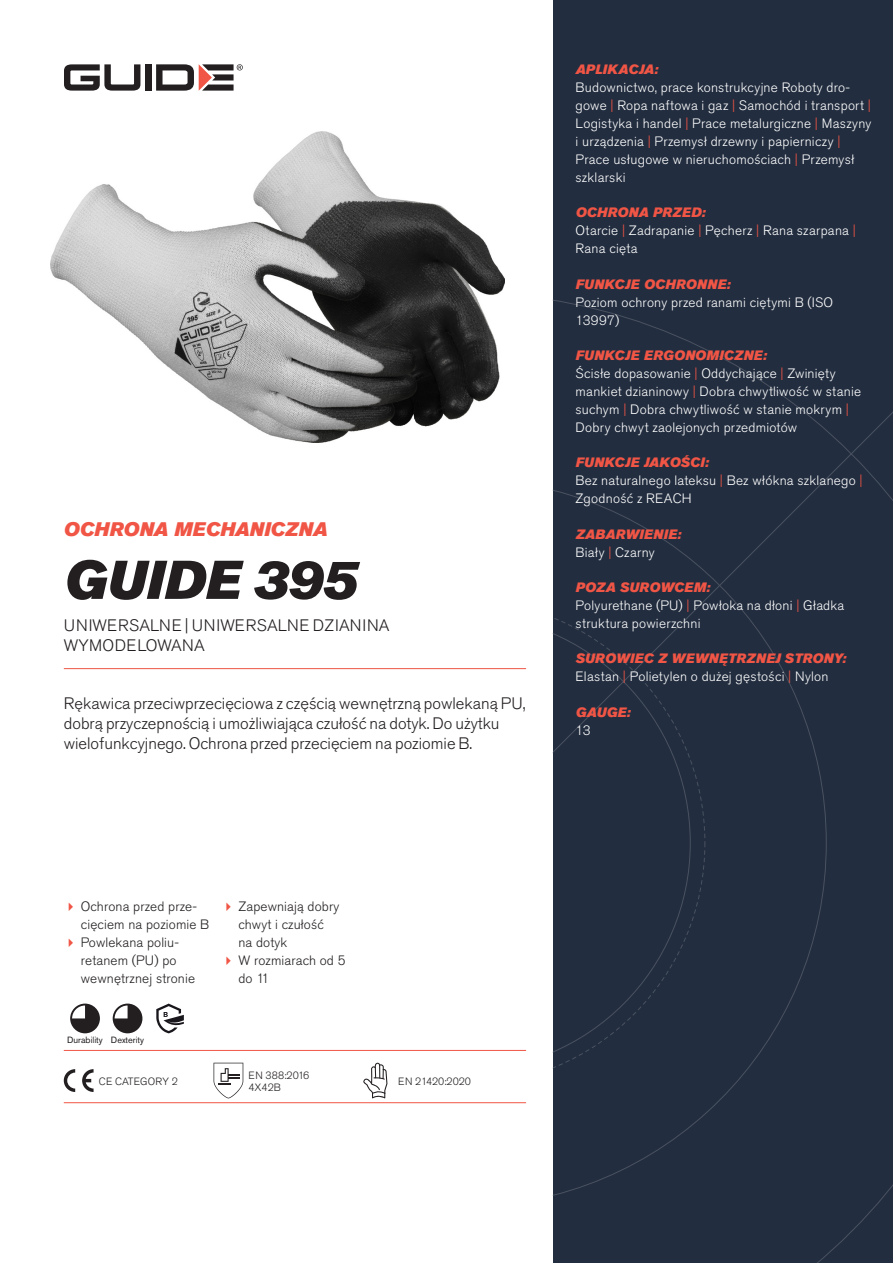
<style>
.page{position:relative;width:893px;height:1263px;background:#fff}
.page>*{position:absolute;margin:0;border:0;box-sizing:border-box;transform-origin:0 0}
.Rubrik{font:italic 54px "Akzidenz Grotesk Pro Super";color:#231f20}
.Överrubrik{font:italic 19.5px "Akzidenz Grotesk Pro Super";letter-spacing:.005em;color:#f05545}
.Ingress{font:300 16.5px/19.8px "Akzidenz Grotesk Pro";color:#231f20}
.Product_-_AltSegment{font:300 16.5px/19.8px "Akzidenz Grotesk Pro";letter-spacing:.01em;color:#231f20}
.Produkt_-_Brödtext{font:300 13.5px/18px "Akzidenz Grotesk Pro";letter-spacing:.02em;color:#fff}
.t1{font:300 13.5px/18px "Akzidenz Grotesk Pro";letter-spacing:.01em;color:#231f20}
.Produkt_-_Namn{font:italic 13.5px "Akzidenz Grotesk Pro Super";letter-spacing:.015em;color:#f05545}
.t2{font:300 10.5px "Akzidenz Grotesk Pro";color:#231f20}
.Produkt_-_Egenskaper{font:9px "Akzidenz Grotesk Pro";color:#231f20}
.s1{color:#f05545}
</style>
<div class="page">
<div style="left:145px;top:64px;width:7px;height:27px;background:#231f20"></div>
<svg style="left:156px;top:64px;width:87px;height:27px"></svg>
<svg style="left:64px;top:64px;width:76px;height:27px"></svg>
<div style="left:553px;top:0;width:340px;height:1263px;background:#222d3f"></div>
<svg style="left:553px;top:300px;width:340px;height:963px"></svg>
<hr style="left:64px;top:1050px;width:462px;height:1px;background:#f05545">
<hr style="left:64px;top:1102px;width:462px;height:1px;background:#f05545">
<svg style="left:70px;top:1003px;width:30px;height:30px"></svg>
<svg style="left:113px;top:1003px;width:29px;height:30px"></svg>
<svg style="left:156px;top:1003px;width:28px;height:30px"></svg>
<svg style="left:64px;top:1069px;width:11px;height:23px"></svg>
<svg style="left:82px;top:1069px;width:12px;height:23px"></svg>
<svg style="left:214px;top:1063px;width:29px;height:35px"></svg>
<svg style="left:363px;top:1063px;width:24px;height:35px"></svg>
<img style="left:51px;top:131px;width:453px;height:312px">
<hr style="left:64px;top:668px;width:462px;height:1px;background:#f05545">
<p class="Överrubrik" style="left:64px;top:517px;width:265px">OCHRONA MECHANICZNA</p>
<p class="Rubrik" style="left:64px;top:545px;width:295px">GUIDE 395</p>
<p class="Product_-_AltSegment" style="left:64px;top:616px;width:327px">UNIWERSALNE | UNIWERSALNE DZIANINA<br>WYMODELOWANA</p>
<p class="Ingress" style="left:64px;top:694px;width:463px">Rękawica przeciwprzecięciowa z częścią wewnętrzną powlekaną PU, dobrą przyczepnością i umożliwiająca czułość na dotyk. Do użytku wielofunkcyjnego. Ochrona przed przecięciem na poziomie B.</p>
<p class="Produkt_-_Namn" style="left:576px;top:60px;width:84px">APLIKACJA:</p>
<p class="Produkt_-_Brödtext" style="left:576px;top:78px;width:297px">Budownictwo, prace konstrukcyjne Roboty dro&shy;gowe <span class="s1">|</span> Ropa naftowa i gaz <span class="s1">|</span> Samochód i transport <span class="s1">| </span>Logistyka i handel <span class="s1">|</span> Prace metalurgiczne <span class="s1">|</span> Maszyny i urządzenia <span class="s1">|</span> Przemysł drzewny i papierniczy <span class="s1">| </span>Prace usługowe w nieruchomościach <span class="s1">|</span> Przemysł szklarski</p>
<p class="Produkt_-_Namn" style="left:576px;top:204px;width:131px">OCHRONA PRZED:</p>
<p class="Produkt_-_Brödtext" style="left:576px;top:222px;width:282px">Otarcie <span class="s1">|</span> Zadrapanie <span class="s1">|</span> Pęcherz <span class="s1">|</span> Rana szarpana <span class="s1">|<br></span>Rana cięta</p>
<p class="Produkt_-_Namn" style="left:576px;top:275px;width:156px">FUNKCJE OCHRONNE:</p>
<p class="Produkt_-_Brödtext" style="left:576px;top:293px;width:259px">Poziom ochrony przed ranami ciętymi B (ISO<br>13997)</p>
<p class="Produkt_-_Namn" style="left:576px;top:346px;width:193px">FUNKCJE ERGONOMICZNE:</p>
<p class="Produkt_-_Brödtext" style="left:576px;top:364px;width:287px">Ścisłe dopasowanie <span class="s1">|</span> Oddychające <span class="s1">|</span> Zwinięty mankiet dzianinowy <span class="s1">|</span> Dobra chwytliwość w stanie suchym <span class="s1">|</span> Dobra chwytliwość w stanie mokrym <span class="s1">| </span>Dobry chwyt zaolejonych przedmiotów</p>
<p class="Produkt_-_Namn" style="left:576px;top:454px;width:135px">FUNKCJE JAKOŚCI:</p>
<p class="Produkt_-_Brödtext" style="left:576px;top:472px;width:289px">Bez naturalnego lateksu <span class="s1">|</span> Bez włókna szklanego <span class="s1">|<br></span>Zgodność z REACH</p>
<p class="Produkt_-_Namn" style="left:576px;top:525px;width:107px">ZABARWIENIE:</p>
<p class="Produkt_-_Brödtext" style="left:576px;top:543px;width:81px">Biały <span class="s1">|</span> Czarny</p>
<p class="Produkt_-_Namn" style="left:576px;top:578px;width:136px">POZA SUROWCEM:</p>
<p class="Produkt_-_Brödtext" style="left:576px;top:596px;width:270px">Polyurethane (PU) <span class="s1">|</span> Powłoka na dłoni <span class="s1">|</span> Gładka struktura powierzchni</p>
<p class="Produkt_-_Namn" style="left:576px;top:650px;width:272px">SUROWIEC Z WEWNĘTRZNEJ STRONY:</p>
<p class="Produkt_-_Brödtext" style="left:576px;top:668px;width:255px">Elastan <span class="s1">|</span> Polietylen o dużej gęstości <span class="s1">|</span> Nylon</p>
<p class="Produkt_-_Namn" style="left:576px;top:703px;width:56px">GAUGE:</p>
<p class="Produkt_-_Brödtext" style="left:576px;top:721px;width:17px">13</p>
<p class="t1" style="left:81px;top:897px;width:130px">Ochrona przed prze&shy;cięciem na poziomie B</p>
<p class="t1" style="left:81px;top:933px;width:116px">Powlekana poliu&shy;retanem (PU) po wewnętrznej stronie</p>
<p class="Produkt_-_Egenskaper" style="left:67px;top:1034px;width:37px">Durability</p>
<p class="Produkt_-_Egenskaper" style="left:111px;top:1034px;width:35px">Dexterity</p>
<p class="t2" style="left:99px;top:1074px;width:81px">CE CATEGORY 2</p>
<p class="t1" style="left:238px;top:897px;width:102px">Zapewniają dobry chwyt i czułość na dotyk</p>
<p class="t1" style="left:238px;top:951px;width:109px">W rozmiarach od 5 do 11</p>
<p class="t2" style="left:248px;top:1068px;width:62px">EN 388:2016</p>
<p class="t2" style="left:248px;top:1080px;width:34px">4X42B</p>
<p class="t2" style="left:398px;top:1074px;width:74px">EN 21420:2020</p>
</div>
